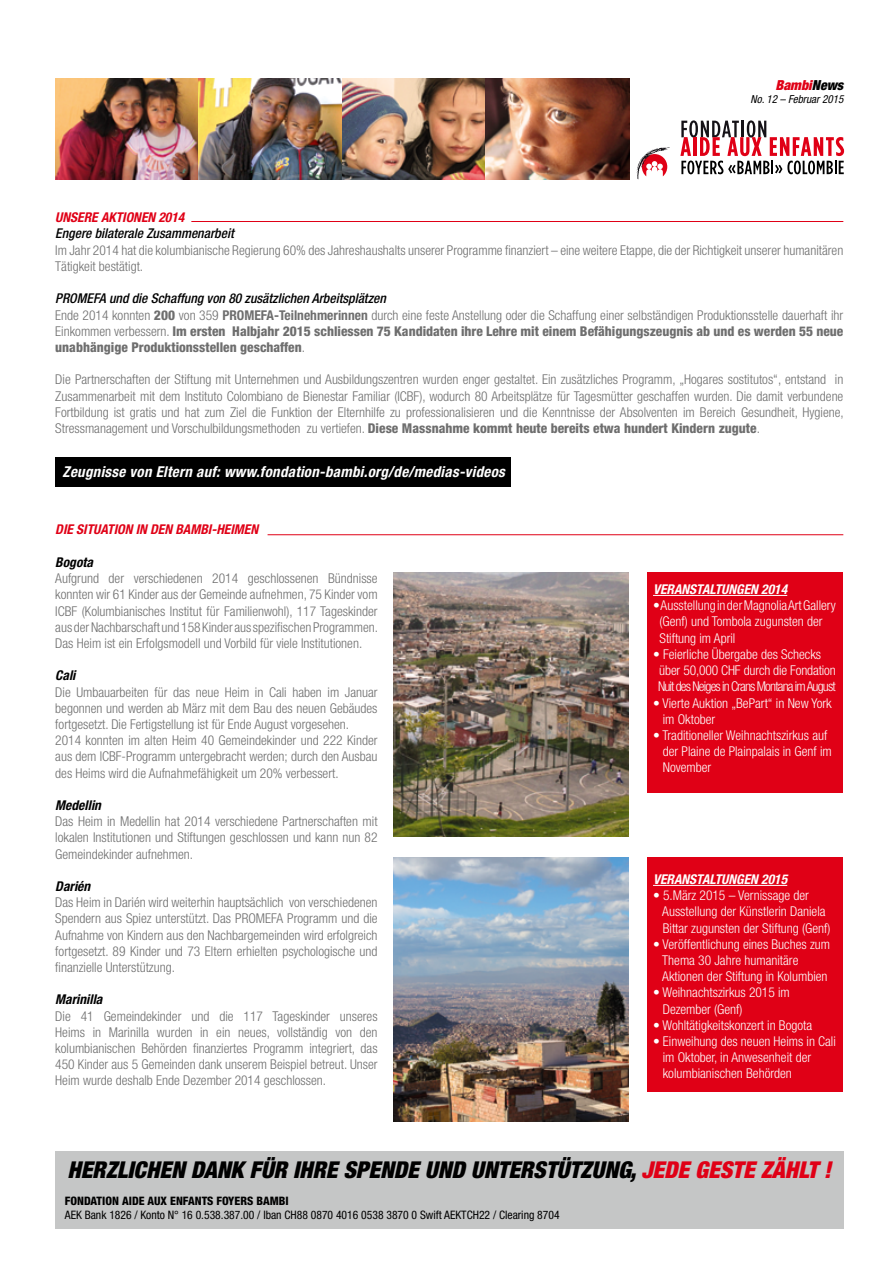
<style>
.page{position:relative;width:893px;height:1263px;background:#fff}
.page>*{position:absolute;margin:0;border:0;box-sizing:border-box;transform-origin:0 0}
.t1{font:italic 900 condensed 23.25px "Helvetica Neue";color:#000}
.t2{font:italic 700 condensed 15px "Helvetica Neue";letter-spacing:.02em;color:#fff}
.t3{font:italic 900 condensed 13.8px "Helvetica Neue";color:#e00016}
.t4{font:300 condensed 13.5px/16.2px "Helvetica Neue";color:#6e6e6e;text-align:justify}
.t5{font:300 condensed 13.5px/16.2px "Helvetica Neue";color:#fff}
.t6{font:800 condensed 13.5px/16.2px "Helvetica Neue";color:#6e6e6e}
.t7{font:italic 700 condensed 13.5px "Helvetica Neue";color:#e00016}
.t8{font:italic 700 condensed 13.5px "Helvetica Neue";color:#fff}
.t9{font:italic 700 condensed 13.5px "Helvetica Neue";color:#000}
.t10{font:italic 500 condensed 13.5px "Helvetica Neue";color:#000}
.t11{font:condensed 11.7px "Helvetica Neue";color:#000}
.t12{font:800 condensed 11.7px "Helvetica Neue";color:#000}
.t13{font:italic condensed 11.1px "Helvetica Neue";color:#000}
.s1{color:#000}
.s2{font-weight:500;font-style:italic;color:#000}
.s3{font-weight:300}
.s4{font-weight:700}
.s5{font-weight:800}
.s6{color:#e00016}
</style>
<div class="page">
<div style="left:55px;top:1151px;width:788px;height:78px;background:#c5c6c6"></div>
<img style="left:55px;top:79px;width:574px;height:101px">
<div style="left:648px;top:858px;width:195px;height:234px;background:#e00016"></div>
<hr style="left:653px;top:885px;width:134px;height:1px;background:#fff">
<div style="left:648px;top:572px;width:195px;height:220px;background:#e00016"></div>
<hr style="left:653px;top:595px;width:134px;height:1px;background:#fff">
<img style="left:393px;top:858px;width:235px;height:264px">
<img style="left:393px;top:572px;width:235px;height:264px">
<hr style="left:191px;top:221px;width:652px;height:1px;background:#e00016">
<hr style="left:268px;top:534px;width:575px;height:1px;background:#e00016">
<svg style="left:636px;top:147px;width:34px;height:33px"></svg>
<svg style="left:680px;top:120px;width:164px;height:54px"></svg>
<div style="left:55px;top:457px;width:456px;height:29px;background:#000"></div>
<p class="t3" style="left:775px;top:76px;width:69px">Bambi<span class="s1">News</span></p>
<p class="t13" style="left:751px;top:93px;width:94px">No. 12 – Februar 2015</p>
<p class="t7" style="left:55px;top:209px;width:131px">UNSERE AKTIONEN 2014</p>
<p class="t10" style="left:55px;top:226px;width:180px">Engere bilaterale Zusammenarbeit</p>
<p class="t4" style="left:55px;top:242px;width:789px">Im Jahr 2014 hat die kolumbianische Regierung 60% des Jahreshaushalts unserer Programme finanziert – eine weitere Etappe, die der Richtigkeit unserer humanitären<br>Tätigkeit bestätigt.</p>
<p class="t6" style="left:55px;top:290px;width:790px"><span class="s2">PROMEFA und die Schaffung von 80 zusätzlichen Arbeitsplätzen<br></span><span class="s3">Ende 2014 konnten</span> 200 <span class="s3">von 359</span> <span class="s4">PROMEFA-Teilnehmerinnen</span> <span class="s3">durch eine feste Anstellung oder die Schaffung einer selbständigen Produktionsstelle dauerhaft ihr Einkommen verbessern.</span> Im ersten Halbjahr 2015 schliessen 75 Kandidaten ihre Lehre mit einem Befähigungszeugnis ab und es werden 55 neue unabhängige Produktionsstellen geschaffen<span class="s3">.</span></p>
<p class="t4" style="left:55px;top:371px;width:790px">Die Partnerschaften der Stiftung mit Unternehmen und Ausbildungszentren wurden enger gestaltet. Ein zusätzliches Programm, „Hogares sostitutos“, entstand in Zusammenarbeit mit dem Instituto Colombiano de Bienestar Familiar (ICBF), wodurch 80 Arbeitsplätze für Tagesmütter geschaffen wurden. Die damit verbundene Fortbildung ist gratis und hat zum Ziel die Funktion der Elternhilfe zu professionalisieren und die Kenntnisse der Absolventen im Bereich Gesundheit, Hygiene, Stressmanagement und Vorschulbildungsmethoden zu vertiefen. <span class="s5">Diese Massnahme kommt heute bereits etwa hundert Kindern zugute</span>.</p>
<p class="t2" style="left:62px;top:462px;width:444px">Zeugnisse von Eltern auf: www.fondation-bambi.org/de/medias-videos</p>
<p class="t7" style="left:55px;top:521px;width:204px">DIE SITUATION IN DEN BAMBI-HEIMEN</p>
<p class="t9" style="left:55px;top:554px;width:39px">Bogota</p>
<p class="t4" style="left:55px;top:570px;width:324px">Aufgrund der verschiedenen 2014 geschlossenen Bündnisse konnten wir 61 Kinder aus der Gemeinde aufnehmen, 75 Kinder vom ICBF (Kolumbianisches Institut für Familienwohl), 117 Tageskinder aus der Nachbarschaft und 158 Kinder aus spezifischen Programmen.<br>Das Heim ist ein Erfolgsmodell und Vorbild für viele Institutionen.</p>
<p class="t9" style="left:55px;top:667px;width:22px">Cali</p>
<p class="t4" style="left:55px;top:683px;width:324px;text-align:left">Die Umbauarbeiten für das neue Heim in Cali haben im Januar begonnen und werden ab März mit dem Bau des neuen Gebäudes fortgesetzt. Die Fertigstellung ist für Ende August vorgesehen.<br>2014 konnten im alten Heim 40 Gemeindekinder und 222 Kinder aus dem ICBF-Programm untergebracht werden; durch den Ausbau des Heims wird die Aufnahmefähigkeit um 20% verbessert.</p>
<p class="t9" style="left:55px;top:797px;width:47px">Medellin</p>
<p class="t4" style="left:55px;top:813px;width:324px">Das Heim in Medellin hat 2014 verschiedene Partnerschaften mit lokalen Institutionen und Stiftungen geschlossen und kann nun 82<br>Gemeindekinder aufnehmen.</p>
<p class="t9" style="left:55px;top:878px;width:36px">Darién</p>
<p class="t4" style="left:55px;top:894px;width:324px">Das Heim in Darién wird weiterhin hauptsächlich von verschiedenen Spendern aus Spiez unterstützt. Das PROMEFA Programm und die Aufnahme von Kindern aus den Nachbargemeinden wird erfolgreich fortgesetzt. 89 Kinder und 73 Eltern erhielten psychologische und finanzielle Unterstützung.</p>
<p class="t9" style="left:55px;top:991px;width:49px">Marinilla</p>
<p class="t4" style="left:55px;top:1007px;width:324px">Die 41 Gemeindekinder und die 117 Tageskinder unseres Heims in Marinilla wurden in ein neues, vollständig von den kolumbianischen Behörden finanziertes Programm integriert, das 450 Kinder aus 5 Gemeinden dank unserem Beispiel betreut. Unser Heim wurde deshalb Ende Dezember 2014 geschlossen.</p>
<p class="t8" style="left:653px;top:581px;width:136px">VERANSTALTUNGEN 2014</p>
<p class="t5" style="left:659px;top:597px;width:178px;text-indent:-6px">• Ausstellung in der Magnolia Art Gallery (Genf) und Tombola zugunsten der<br>Stiftung im April</p>
<p class="t5" style="left:658px;top:646px;width:179px;text-indent:-5px">• Feierliche Übergabe des Schecks über 50,000 CHF durch die Fondation<br>Nuit des Neiges in Crans Montana im August</p>
<p class="t5" style="left:663px;top:694px;width:170px;text-indent:-10px">• Vierte Auktion „BePart“ in New York im Oktober</p>
<p class="t5" style="left:663px;top:727px;width:171px;text-indent:-10px">• Traditioneller Weihnachtszirkus auf der Plaine de Plainpalais in Genf im<br>November</p>
<p class="t8" style="left:653px;top:871px;width:136px">VERANSTALTUNGEN 2015</p>
<p class="t5" style="left:662px;top:887px;width:170px;text-indent:-9px">• 5.März 2015 – Vernissage der<br>Ausstellung der Künstlerin Daniela<br>Bittar zugunsten der Stiftung (Genf)</p>
<p class="t5" style="left:662px;top:936px;width:169px;text-indent:-9px">• Veröffentlichung eines Buches zum<br>Thema 30 Jahre humanitäre<br>Aktionen der Stiftung in Kolumbien</p>
<p class="t5" style="left:663px;top:984px;width:129px;text-indent:-10px">• Weihnachtszirkus 2015 im<br>Dezember (Genf)</p>
<p class="t5" style="left:653px;top:1017px;width:161px">• Wohltätigkeitskonzert in Bogota</p>
<p class="t5" style="left:663px;top:1033px;width:175px;text-indent:-10px">• Einweihung des neuen Heims in Cali im Oktober, in Anwesenheit der kolumbianischen Behörden</p>
<h1 class="t1" style="left:67px;top:1155px;width:765px">HERZLICHEN DANK FÜR IHRE SPENDE UND UNTERSTÜTZUNG, <span class="s6">JEDE GESTE ZÄHLT !</span></h1>
<p class="t12" style="left:65px;top:1193px;width:225px">FONDATION AIDE AUX ENFANTS FOYERS BAMBI</p>
<p class="t11" style="left:65px;top:1208px;width:496px">AEK Bank 1826 / Konto N° 16 0.538.387.00 / Iban CH88 0870 4016 0538 3870 0 Swift AEKTCH22 / Clearing 8704</p>
</div>
